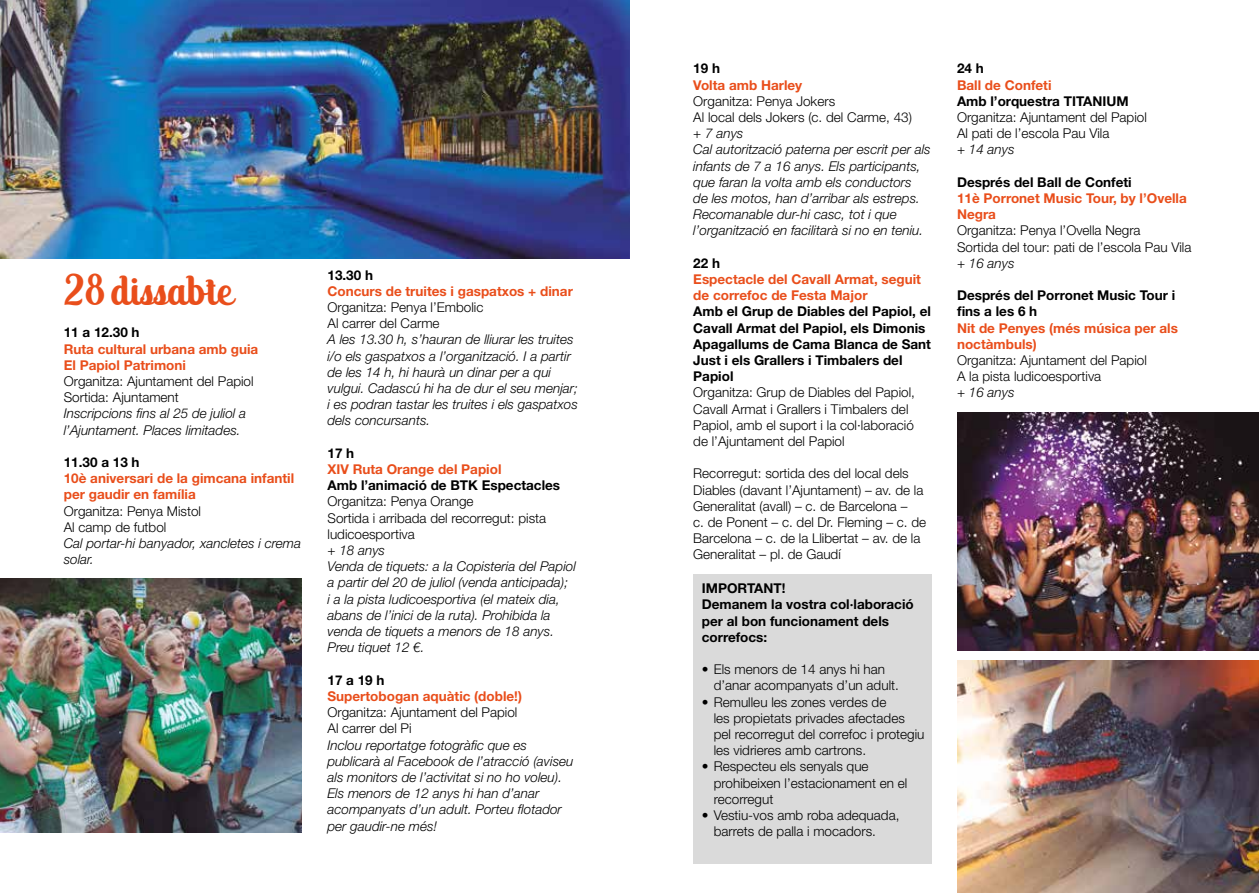
<style>
.page{position:relative;width:1259px;height:893px;background:#fff}
.page>*{position:absolute;margin:0;border:0;box-sizing:border-box;transform-origin:0 0}
.t1{font:42px "Altoys";color:#e94e1b}
.t2{font:300 13.5px/16.2px "Helvetica Neue LT Std";color:#000}
.t3{font:italic 300 13.5px/16.2px "Helvetica Neue LT Std";color:#000}
.t4{font:700 13.5px/16.2px "Helvetica Neue LT Std";color:#000}
.t5{font:700 13.5px/16.2px "Helvetica Neue LT Std";color:#e94e1b}
</style>
<div class="page">
<img style="left:957px;top:412px;width:302px;height:239px">
<img style="left:957px;top:660px;width:302px;height:233px">
<img style="left:0;top:578px;width:302px;height:254px">
<img style="left:0;top:0;width:629px;height:258px">
<div style="left:693px;top:574px;width:238px;height:289px;background:#dadada"></div>
<h1 class="t1" style="left:64px;top:266px;width:172px">28 dissabte</h1>
<p class="t4" style="left:64px;top:324px;width:77px">11 a 12.30 h</p>
<p class="t5" style="left:64px;top:340px;width:196px">Ruta cultural urbana amb guia<br>El Papiol Patrimoni</p>
<p class="t2" style="left:64px;top:373px;width:191px">Organitza: Ajuntament del Papiol<br>Sortida: Ajuntament</p>
<p class="t3" style="left:64px;top:405px;width:184px">Inscripcions fins al 25 de juliol a l’Ajuntament. Places limitades.</p>
<p class="t4" style="left:64px;top:454px;width:77px">11.30 a 13 h</p>
<p class="t5" style="left:64px;top:470px;width:232px">10è aniversari de la gimcana infantil per gaudir en família</p>
<p class="t2" style="left:64px;top:502px;width:139px">Organitza: Penya Mistol<br>Al camp de futbol</p>
<p class="t3" style="left:64px;top:535px;width:239px">Cal portar-hi banyador, xancletes i crema solar.</p>
<p class="t4" style="left:327px;top:266px;width:47px">13.30 h</p>
<p class="t5" style="left:327px;top:283px;width:247px">Concurs de truites i gaspatxos + dinar</p>
<p class="t2" style="left:327px;top:299px;width:157px">Organitza: Penya l’Embolic<br>Al carrer del Carme</p>
<p class="t3" style="left:327px;top:331px;width:252px">A les 13.30 h, s’hauran de lliurar les truites i/o els gaspatxos a l’organització. I a partir de les 14 h, hi haurà un dinar per a qui vulgui. Cadascú hi ha de dur el seu menjar; i es podran tastar les truites i els gaspatxos dels concursants.</p>
<p class="t4" style="left:327px;top:445px;width:28px">17 h</p>
<p class="t5" style="left:327px;top:461px;width:175px">XIV Ruta Orange del Papiol</p>
<p class="t4" style="left:327px;top:477px;width:234px">Amb l’animació de BTK Espectacles</p>
<p class="t2" style="left:327px;top:493px;width:220px">Organitza: Penya Orange<br>Sortida i arribada del recorregut: pista ludicoesportiva</p>
<p class="t3" style="left:327px;top:542px;width:250px">+ 18 anys<br>Venda de tiquets: a la Copisteria del Papiol a partir del 20 de juliol (venda anticipada);<br>i a la pista ludicoesportiva (el mateix dia, abans de l’inici de la ruta). Prohibida la venda de tiquets a menors de 18 anys.<br>Preu tiquet 12 €.</p>
<p class="t4" style="left:327px;top:671px;width:59px">17 a 19 h</p>
<p class="t5" style="left:327px;top:688px;width:196px">Supertobogan aquàtic (doble!)</p>
<p class="t2" style="left:327px;top:704px;width:191px">Organitza: Ajuntament del Papiol<br>Al carrer del Pi</p>
<p class="t3" style="left:327px;top:736px;width:247px">Inclou reportatge fotogràfic que es publicarà al Facebook de l’atracció (aviseu als monitors de l’activitat si no ho voleu).<br>Els menors de 12 anys hi han d’anar acompanyats d’un adult. Porteu flotador per gaudir-ne més!</p>
<p class="t4" style="left:693px;top:60px;width:28px">19 h</p>
<p class="t5" style="left:693px;top:76px;width:110px">Volta amb Harley</p>
<p class="t2" style="left:693px;top:93px;width:220px">Organitza: Penya Jokers<br>Al local dels Jokers (c. del Carme, 43)</p>
<p class="t3" style="left:693px;top:125px;width:239px">+ 7 anys<br>Cal autorització paterna per escrit per als infants de 7 a 16 anys. Els participants, que faran la volta amb els conductors<br>de les motos, han d’arribar als estreps.<br>Recomanable dur-hi casc, tot i que l’organització en facilitarà si no en teniu.</p>
<p class="t4" style="left:693px;top:255px;width:28px">22 h</p>
<p class="t5" style="left:693px;top:271px;width:229px">Espectacle del Cavall Armat, seguit de correfoc de Festa Major</p>
<p class="t4" style="left:693px;top:303px;width:239px">Amb el Grup de Diables del Papiol, el<br>Cavall Armat del Papiol, els Dimonis<br>Apagallums de Cama Blanca de Sant<br>Just i els Grallers i Timbalers del<br>Papiol</p>
<p class="t2" style="left:693px;top:384px;width:223px">Organitza: Grup de Diables del Papiol, Cavall Armat i Grallers i Timbalers del Papiol, amb el suport i la col·laboració de l’Ajuntament del Papiol</p>
<p class="t2" style="left:693px;top:465px;width:234px">Recorregut: sortida des del local dels Diables (davant l’Ajuntament) – av. de la Generalitat (avall) – c. de Barcelona –<br>c. de Ponent – c. del Dr. Fleming – c. de Barcelona – c. de la Llibertat – av. de la Generalitat – pl. de Gaudí</p>
<p class="t4" style="left:702px;top:580px;width:213px">IMPORTANT!<br>Demanem la vostra col·laboració per al bon funcionament dels correfocs:</p>
<p class="t2" style="left:714px;top:661px;width:187px;text-indent:-12px">• Els menors de 14 anys hi han d’anar acompanyats d’un adult.</p>
<p class="t2" style="left:714px;top:693px;width:212px;text-indent:-12px">• Remulleu les zones verdes de<br>les propietats privades afectades pel recorregut del correfoc i protegiu les vidrieres amb cartrons.</p>
<p class="t2" style="left:714px;top:758px;width:195px;text-indent:-12px">• Respecteu els senyals que prohibeixen l’estacionament en el recorregut</p>
<p class="t2" style="left:714px;top:807px;width:187px;text-indent:-12px">• Vestiu-vos amb roba adequada, barrets de palla i mocadors.</p>
<p class="t4" style="left:957px;top:60px;width:28px">24 h</p>
<p class="t5" style="left:957px;top:76px;width:96px">Ball de Confeti</p>
<p class="t4" style="left:957px;top:93px;width:173px">Amb l’orquestra TITANIUM</p>
<p class="t2" style="left:957px;top:109px;width:191px">Organitza: Ajuntament del Papiol<br>Al pati de l’escola Pau Vila</p>
<p class="t3" style="left:957px;top:141px;width:59px">+ 14 anys</p>
<p class="t4" style="left:957px;top:174px;width:176px">Després del Ball de Confeti</p>
<p class="t5" style="left:957px;top:190px;width:231px">11è Porronet Music Tour, by l’Ovella<br>Negra</p>
<p class="t2" style="left:957px;top:222px;width:236px">Organitza: Penya l’Ovella Negra<br>Sortida del tour: pati de l’escola Pau Vila</p>
<p class="t3" style="left:957px;top:255px;width:59px">+ 16 anys</p>
<p class="t4" style="left:957px;top:287px;width:220px">Després del Porronet Music Tour i fins a les 6 h</p>
<p class="t5" style="left:957px;top:319px;width:222px">Nit de Penyes (més música per als noctàmbuls)</p>
<p class="t2" style="left:957px;top:352px;width:191px">Organitza: Ajuntament del Papiol<br>A la pista ludicoesportiva</p>
<p class="t3" style="left:957px;top:384px;width:59px">+ 16 anys</p>
</div>
